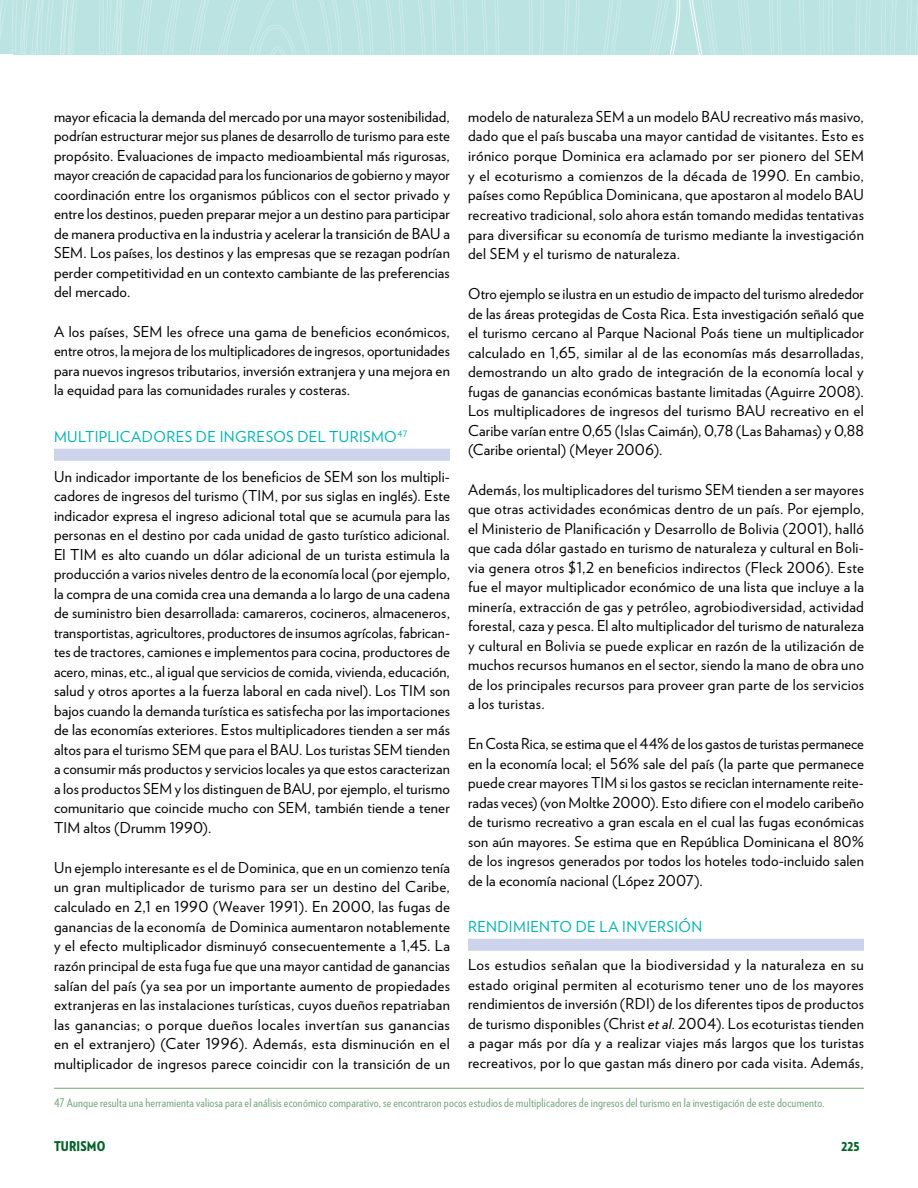
<style>
.page{position:relative;width:918px;height:1188px;background:#fff}
.page>*{position:absolute;margin:0;border:0;box-sizing:border-box;transform-origin:0 0}
.t1{font:15px/19.5px "Verlag";letter-spacing:.015em;color:#000;text-align:justify}
.t2{font:15px "Verlag";color:#00b1b0}
.t3{font:900 13.5px "Verlag Condensed";letter-spacing:.01em;color:#006227}
.t4{font:12px "Verlag Condensed";letter-spacing:.015em;color:#72a179}
.t5{font:8.7px "Verlag";color:#00b1b0}
.s1{font-style:italic}
</style>
<div class="page">
<svg style="left:0;top:0;width:918px;height:54px;background:#bce4e3"></svg>
<div style="left:54px;top:449px;width:396px;height:12px;background:#ccd3eb"></div>
<div style="left:468px;top:939px;width:396px;height:12px;background:#ccd3eb"></div>
<hr style="left:54px;top:1088px;width:810px;height:1px;background:#72a179">
<p class="t1" style="left:468px;top:106px;width:398px">modelo de naturaleza SEM a un modelo BAU recreativo más masivo, dado que el país buscaba una mayor cantidad de visitantes. Esto es irónico porque Dominica era aclamado por ser pionero del SEM y el ecoturismo a comienzos de la década de 1990. En cambio, países como República Dominicana, que apostaron al modelo BAU recreativo tradicional, solo ahora están tomando medidas tentativas para diversificar su economía de turismo mediante la investigación del SEM y el turismo de naturaleza.</p>
<p class="t1" style="left:468px;top:283px;width:397px">Otro ejemplo se ilustra en un estudio de impacto del turismo alrededor de las áreas protegidas de Costa Rica. Esta investigación señaló que el turismo cercano al Parque Nacional Poás tiene un multiplicador calculado en 1,65, similar al de las economías más desarrolladas, demostrando un alto grado de integración de la economía local y fugas de ganancias económicas bastante limitadas (Aguirre 2008).<br>Los multiplicadores de ingresos del turismo BAU recreativo en el Caribe varían entre 0,65 (Islas Caimán), 0,78 (Las Bahamas) y 0,88 (Caribe oriental) (Meyer 2006).</p>
<p class="t1" style="left:468px;top:479px;width:398px">Además, los multiplicadores del turismo SEM tienden a ser mayores que otras actividades económicas dentro de un país. Por ejemplo, el Ministerio de Planificación y Desarrollo de Bolivia (2001), halló que cada dólar gastado en turismo de naturaleza y cultural en Boli&shy;via genera otros $1,2 en beneficios indirectos (Fleck 2006). Este fue el mayor multiplicador económico de una lista que incluye a la minería, extracción de gas y petróleo, agrobiodiversidad, actividad forestal, caza y pesca. El alto multiplicador del turismo de naturaleza y cultural en Bolivia se puede explicar en razón de la utilización de muchos recursos humanos en el sector, siendo la mano de obra uno de los principales recursos para proveer gran parte de los servicios a los turistas.</p>
<p class="t1" style="left:468px;top:733px;width:397px">En Costa Rica, se estima que el 44% de los gastos de turistas permanece en la economía local; el 56% sale del país (la parte que permanece puede crear mayores TIM si los gastos se reciclan internamente reite&shy;radas veces) (von Moltke 2000). Esto difiere con el modelo caribeño de turismo recreativo a gran escala en el cual las fugas económicas son aún mayores. Se estima que en República Dominicana el 80% de los ingresos generados por todos los hoteles todo-incluido salen de la economía nacional (López 2007).</p>
<p class="t2" style="left:468px;top:915px;width:20px">Rendimiento</p>
<p class="t2" style="left:576px;top:915px;width:56px">delainversi</p>
<p class="t2" style="left:679px;top:915px;width:22px">ón</p>
<p class="t1" style="left:468px;top:955px;width:397px">Los estudios señalan que la biodiversidad y la naturaleza en su estado original permiten al ecoturismo tener uno de los mayores rendimientos de inversión (RDI) de los diferentes tipos de productos de turismo disponibles (Christ <span class="s1">et al.</span> 2004). Los ecoturistas tienden a pagar más por día y a realizar viajes más largos que los turistas recreativos, por lo que gastan más dinero por cada visita. Además,</p>
<p class="t4" style="left:54px;top:1094px;width:772px">47 Aunque resulta una herramienta valiosa para el análisis económico comparativo, se encontraron pocos estudios de multiplicadores de ingresos del turismo en la investigación de este documento.</p>
<p class="t1" style="left:54px;top:106px;width:397px">mayor eficacia la demanda del mercado por una mayor sostenibilidad, podrían estructurar mejor sus planes de desarrollo de turismo para este propósito. Evaluaciones de impacto medioambiental más rigurosas, mayor creación de capacidad para los funcionarios de gobierno y mayor coordinación entre los organismos públicos con el sector privado y entre los destinos, pueden preparar mejor a un destino para participar de manera productiva en la industria y acelerar la transición de BAU a SEM. Los países, los destinos y las empresas que se rezagan podrían perder competitividad en un contexto cambiante de las preferencias del mercado.</p>
<p class="t1" style="left:54px;top:321px;width:397px">A los países, SEM les ofrece una gama de beneficios económicos, entre otros, la mejora de los multiplicadores de ingresos, oportunidades para nuevos ingresos tributarios, inversión extranjera y una mejora en la equidad para las comunidades rurales y costeras.</p>
<p class="t2" style="left:54px;top:425px;width:24px">Multiplicadores</p>
<p class="t2" style="left:196px;top:425px;width:34px">de ingresos</p>
<p class="t2" style="left:297px;top:425px;width:10px">del</p>
<p class="t2" style="left:329px;top:425px;width:11px">turismo</p>
<p class="t5" style="left:397px;top:427px;width:11px">47</p>
<p class="t1" style="left:54px;top:466px;width:398px">Un indicador importante de los beneficios de SEM son los multipli&shy;cadores de ingresos del turismo (TIM, por sus siglas en inglés). Este indicador expresa el ingreso adicional total que se acumula para las personas en el destino por cada unidad de gasto turístico adicional.<br>El TIM es alto cuando un dólar adicional de un turista estimula la producción a varios niveles dentro de la economía local (por ejemplo, la compra de una comida crea una demanda a lo largo de una cadena de suministro bien desarrollada: camareros, cocineros, almaceneros, transportistas, agricultores, productores de insumos agrícolas, fabrican&shy;tes de tractores, camiones e implementos para cocina, productores de acero, minas, etc., al igual que servicios de comida, vivienda, educación, salud y otros aportes a la fuerza laboral en cada nivel). Los TIM son bajos cuando la demanda turística es satisfecha por las importaciones de las economías exteriores. Estos multiplicadores tienden a ser más altos para el turismo SEM que para el BAU. Los turistas SEM tienden a consumir más productos y servicios locales ya que estos caracterizan a los productos SEM y los distinguen de BAU, por ejemplo, el turismo comunitario que coincide mucho con SEM, también tiende a tener TIM altos (Drumm 1990).</p>
<p class="t1" style="left:54px;top:857px;width:397px">Un ejemplo interesante es el de Dominica, que en un comienzo tenía un gran multiplicador de turismo para ser un destino del Caribe, calculado en 2,1 en 1990 (Weaver 1991). En 2000, las fugas de ganancias de la economía de Dominica aumentaron notablemente y el efecto multiplicador disminuyó consecuentemente a 1,45. La razón principal de esta fuga fue que una mayor cantidad de ganancias salían del país (ya sea por un importante aumento de propiedades extranjeras en las instalaciones turísticas, cuyos dueños repatriaban las ganancias; o porque dueños locales invertían sus ganancias en el extranjero) (Cater 1996). Además, esta disminución en el multiplicador de ingresos parece coincidir con la transición de un</p>
<p class="t3" style="left:54px;top:1135px;width:53px">TURISMO</p>
<p class="t3" style="left:841px;top:1135px;width:20px">225</p>
</div>
